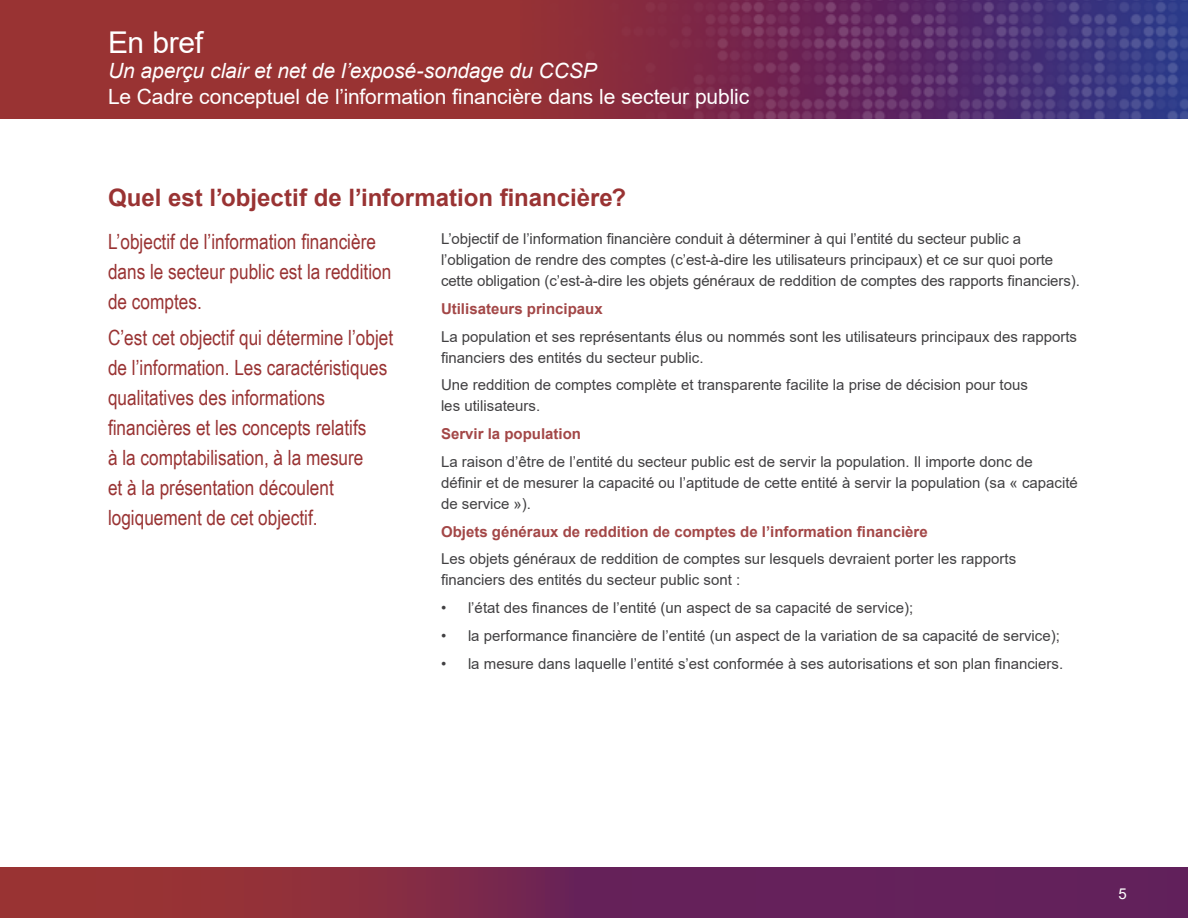
<style>
.page{position:relative;width:1188px;height:918px;background:#fff}
.page>*{position:absolute;margin:0;border:0;box-sizing:border-box;transform-origin:0 0}
.t1{font:30px "Arial";letter-spacing:-.015em;color:#fff}
.t2{font:700 24px "Arial";color:#933}
.t3{font:21px/30px "Arial Narrow";color:#933}
.t4{font:21px "Arial";letter-spacing:-.005em;color:#fff}
.t5{font:italic 21px "Arial";letter-spacing:-.005em;color:#fff}
.t6{font:15px/21px "Arial";color:#414042}
.t7{font:700 15px "Arial";color:#a34747}
.t8{font:15px "Arial";color:#fff}
</style>
<div class="page">
<div style="left:0;top:0;width:523px;height:119px;background:#933"></div>
<img style="left:523px;top:0;width:665px;height:119px">
<svg style="left:0;top:868px;width:1188px;height:50px;background:#77274c"></svg>
<h1 class="t1" style="left:108px;top:22px;width:97px">En bref</h1>
<h3 class="t5" style="left:108px;top:57px;width:490px">Un aperçu clair et net de l’exposé-sondage du CCSP</h3>
<h3 class="t4" style="left:108px;top:82px;width:643px">Le Cadre conceptuel de l’information financière dans le secteur public</h3>
<h2 class="t2" style="left:108px;top:181px;width:520px">Quel est l’objectif de l’information financière?</h2>
<p class="t3" style="left:108px;top:225px;width:285px">L’objectif de l’information financière dans le secteur public est la reddition de comptes.</p>
<p class="t3" style="left:108px;top:322px;width:287px">C’est cet objectif qui détermine l’objet de l’information. Les caractéristiques qualitatives des informations financières et les concepts relatifs<br>à la comptabilisation, à la mesure<br>et à la présentation découlent logiquement de cet objectif.</p>
<p class="t6" style="left:441px;top:228px;width:640px">L’objectif de l’information financière conduit à déterminer à qui l’entité du secteur public a l’obligation de rendre des comptes (c’est-à-dire les utilisateurs principaux) et ce sur quoi porte cette obligation (c’est-à-dire les objets généraux de reddition de comptes des rapports financiers).</p>
<h3 class="t7" style="left:441px;top:298px;width:163px">Utilisateurs principaux</h3>
<p class="t6" style="left:441px;top:326px;width:638px">La population et ses représentants élus ou nommés sont les utilisateurs principaux des rapports financiers des entités du secteur public.</p>
<p class="t6" style="left:441px;top:375px;width:588px">Une reddition de comptes complète et transparente facilite la prise de décision pour tous les utilisateurs.</p>
<h3 class="t7" style="left:441px;top:423px;width:142px">Servir la population</h3>
<p class="t6" style="left:441px;top:451px;width:638px">La raison d’être de l’entité du secteur public est de servir la population. il importe donc de<br>définir et de mesurer la capacité ou l’aptitude de cette entité à servir la population (sa « capacité de service »).</p>
<h3 class="t7" style="left:441px;top:521px;width:488px">Objets généraux de reddition de comptes de l’information financière</h3>
<p class="t6" style="left:441px;top:549px;width:577px">Les objets généraux de reddition de comptes sur lesquels devraient porter les rapports financiers des entités du secteur public sont :</p>
<p class="t6" style="left:441px;top:597px;width:474px">• l’état des finances de l’entité (un aspect de sa capacité de service);</p>
<p class="t6" style="left:441px;top:625px;width:620px">• la performance financière de l’entité (un aspect de la variation de sa capacité de service);</p>
<p class="t6" style="left:441px;top:653px;width:624px">• la mesure dans laquelle l’entité s’est conformée à ses autorisations et son plan financiers.</p>
<p class="t8" style="left:1119px;top:883px;width:10px">5</p>
</div>
